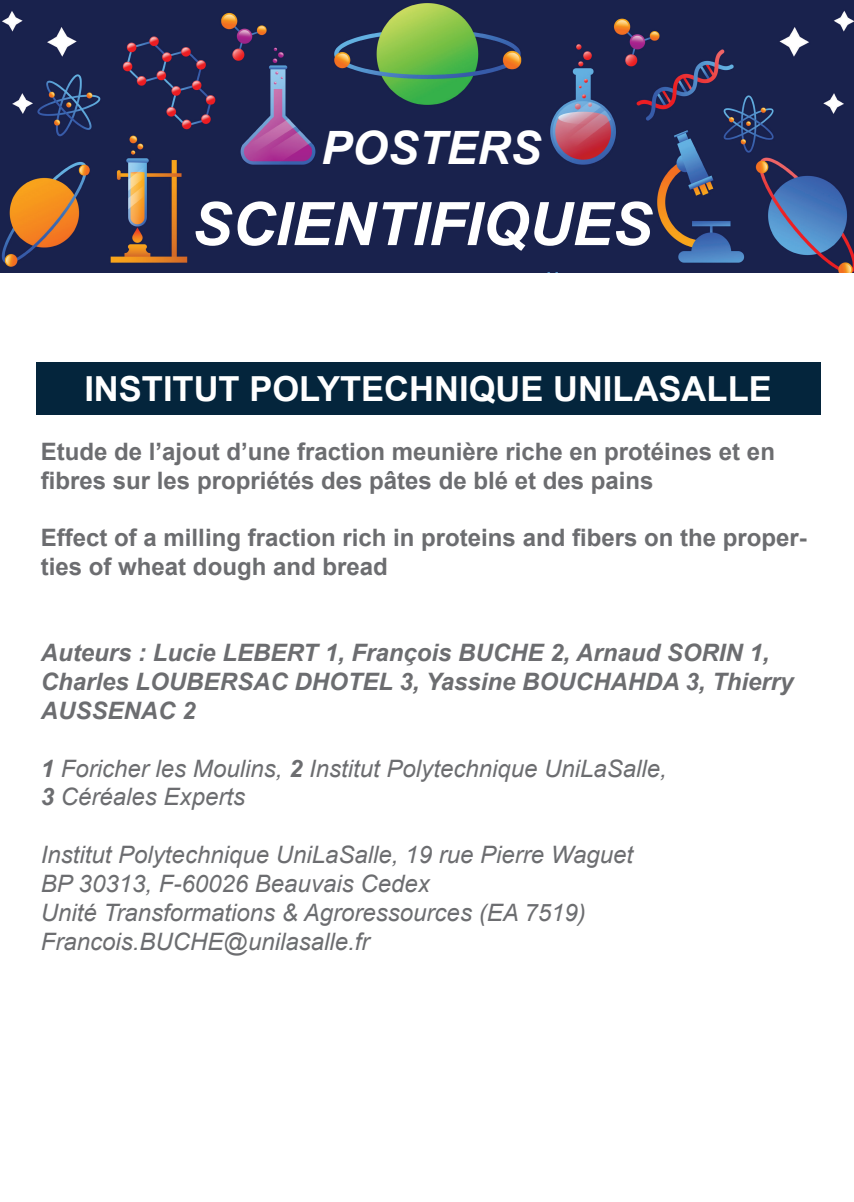
<style>
.page{position:relative;width:854px;height:1202px;background:#fff}
.page>*{position:absolute;margin:0;border:0;box-sizing:border-box;transform-origin:0 0}
.t1{font:italic 700 60px "Arial";color:#fff}
.t2{font:italic 700 46px "Arial";color:#fff}
.t3{font:700 34.5px "Arial";color:#fff}
.t4{font:italic 24px/28.8px "Arial";color:#6c6d70}
.t5{font:700 24px/28.8px "Arial";color:#6c6d70}
.t6{font:italic 700 24px/28.8px "Arial";color:#6c6d70}
.s1{font-weight:700}
</style>
<div class="page">
<div style="left:36px;top:363px;width:783px;height:52px;background:#04253c"></div>
<img style="left:0;top:0;width:853px;height:272px">
<div style="left:317px;top:121px;width:222px;height:42px;background:#19224d"></div>
<div style="left:320px;top:130px;width:221px;height:62px;background:#19224d"></div>
<div style="left:188px;top:175px;width:468px;height:97px;background:#19224d"></div>
<div style="left:187px;top:174px;width:469px;height:98px;border:1px solid #19224d"></div>
<h2 class="t2" style="left:321px;top:117px;width:221px">POSTERS</h2>
<h1 class="t1" style="left:192px;top:184px;width:462px">SCIENTIFIQUES</h1>
<h3 class="t3" style="left:84px;top:366px;width:620px">Institut Polytech nique UniLaSall</h3>
<h3 class="t3" style="left:748px;top:366px;width:25px">e</h3>
<p class="t5" style="left:41px;top:438px;width:735px">Etude de ’l ajout d’une fraction meunière riche en protéines et en fibres sur les propriétés des pâtes de blé et des pains</p>
<p class="t5" style="left:41px;top:524px;width:767px">Effect of a milling fraction rich in proteins and fibers on the proper-</p>
<p class="t5" style="left:41px;top:553px;width:348px">ties of wheat dough and bread</p>
<p class="t6" style="left:41px;top:639px;width:754px">Auteurs : Lucie LEBERT 1, François BUCHE 2, Arnaud SORIN 1,<br>Charles LOUBERSAC DHOTEL 3, Yassine BOUCHAHDA 3, Thierry<br>AUSSENAC 2</p>
<p class="t4" style="left:41px;top:754px;width:627px"><span class="s1">1</span> Foricher les Moulins <span class="s1">2</span>, Institut Polytechnique UniLaSalle,<br><span class="s1">3</span> Céréales Experts</p>
<p class="t4" style="left:41px;top:841px;width:593px">Institut Polytechnique UniLaSalle, 19 rue Pierre Waguet BP 30313, F-60026 Beauvais Cedex<br>Unité Transformations &amp; Agroressources (EA 7519( Francois.BUCHE@unilasalle f r.</p>
</div>
